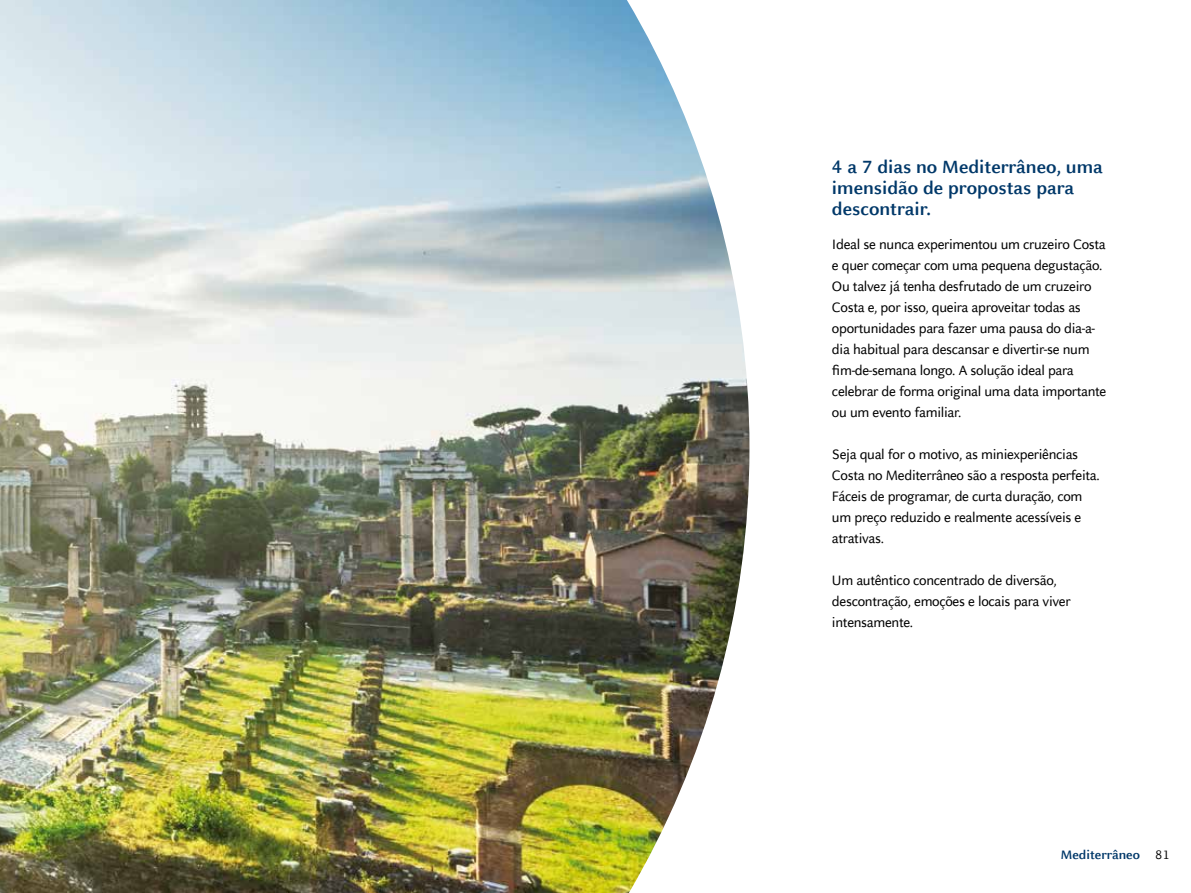
<style>
.page{position:relative;width:1191px;height:893px;background:#fff}
.page>*{position:absolute;margin:0;border:0;box-sizing:border-box;transform-origin:0 0}
.t1{font:700 19.5px/21px "Celeste Sans Offc Pro";color:#003869}
.t2{font:15px/21px "Celeste Sans Offc Pro";letter-spacing:-.02em;color:#000}
.t3{font:700 13.5px "Celeste Sans Offc Pro";color:#003869}
.s1{font-weight:400;color:#000}
</style>
<div class="page">
<img style="left:0;top:0;width:749px;height:893px">
<h1 class="t1" style="left:832px;top:156px;width:272px">4 a 7 dias no Mediterrâneo, uma imensidão de propostas para descontrair.</h1>
<p class="t2" style="left:832px;top:233px;width:276px">Ideal se nunca experimentou um cruzeiro Costa e quer começar com uma pequena degustação.<br>Ou talvez já tenha desfrutado de um cruzeiro Costa e, por isso, queira aproveitar todas as oportunidades para fazer uma pausa do dia-a&shy;dia habitual para descansar e divertir-se num fim-de-semana longo. A solução ideal para celebrar de forma original uma data importante ou um evento familiar.</p>
<p class="t2" style="left:832px;top:443px;width:269px">Seja qual for o motivo, as miniexperiências Costa no Mediterrâneo são a resposta perfeita.<br>Fáceis de programar, de curta duração, com um preço reduzido e realmente acessíveis e atrativas.</p>
<p class="t2" style="left:832px;top:569px;width:240px">Um autêntico concentrado de diversão, descontração, emoções e locais para viver intensamente.</p>
<p class="t3" style="left:1060px;top:846px;width:110px">Mediterrâneo <span class="s1">81</span></p>
</div>
